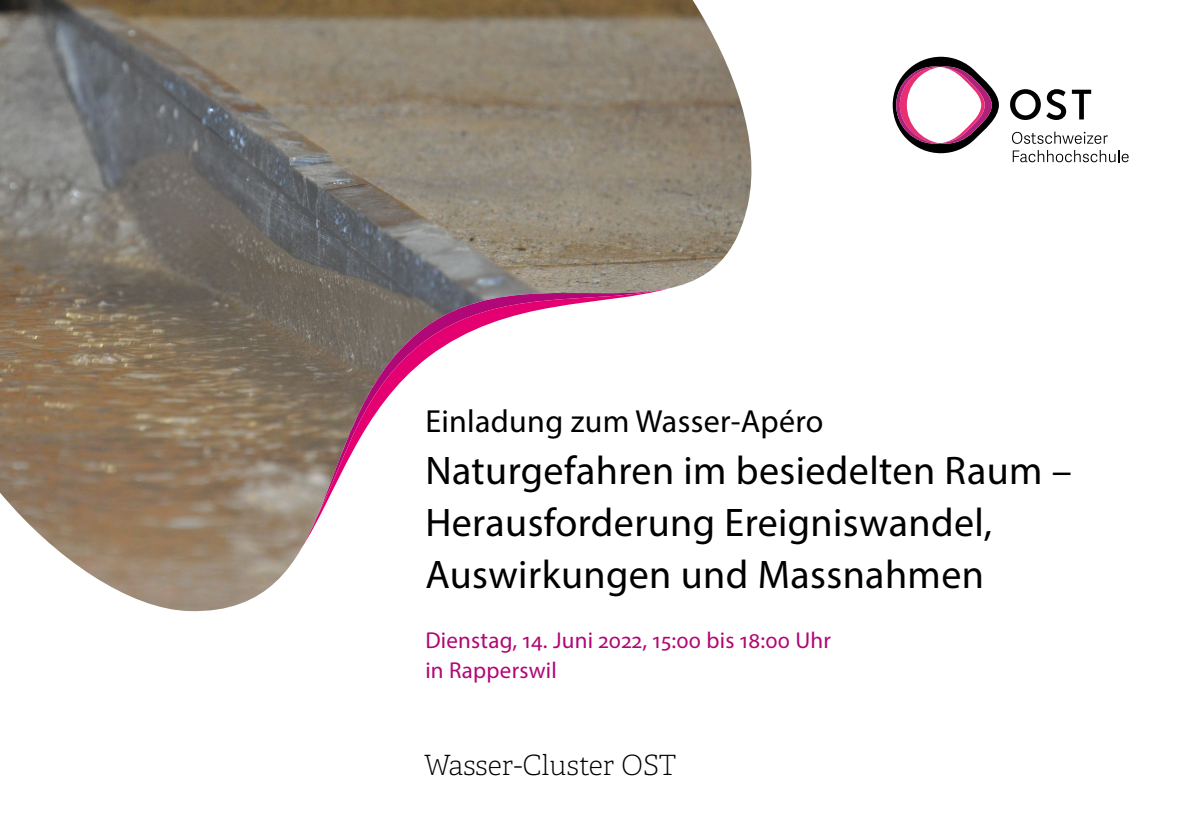
<style>
.page{position:relative;width:1191px;height:840px;background:#fff}
.page>*{position:absolute;margin:0;border:0;box-sizing:border-box;transform-origin:0 0}
.t1{font:40px/52px "Myriad Pro";letter-spacing:.01em;color:#000}
.t2{font:32px "Myriad Pro";letter-spacing:.01em;color:#000}
.t3{font:100 27.8px "Adelle";color:#000}
.t4{font:23px/30px "Myriad Pro";letter-spacing:.01em;color:#b20776}
</style>
<div class="page">
<svg style="left:1010px;top:89px;width:30px;height:31px"></svg>
<svg style="left:1046px;top:89px;width:20px;height:31px"></svg>
<svg style="left:1072px;top:90px;width:19px;height:29px"></svg>
<svg style="left:1012px;top:131px;width:95px;height:13px"></svg>
<svg style="left:1012px;top:150px;width:116px;height:12px"></svg>
<svg style="left:892px;top:57px;width:107px;height:96px"></svg>
<img style="left:0;top:0;width:752px;height:612px">
<svg style="left:317px;top:275px;width:340px;height:12px;background:#817f7a"></svg>
<svg style="left:302px;top:287px;width:367px;height:260px"></svg>
<p class="t2" style="left:425px;top:401px;width:399px">Einladung zum Wasser-Apéro</p>
<p class="t1" style="left:425px;top:443px;width:648px">Naturgefahren im besiedelten Raum –<br>Herausforderung Ereigniswandel,<br>Auswirkungen und Massnahmen</p>
<p class="t4" style="left:425px;top:624px;width:407px">Dienstag, 14. Juni 2022, 15:00 bis 18:00 Uhr in Rapperswil</p>
<p class="t3" style="left:424px;top:748px;width:253px">Wasser-Cluster OST</p>
</div>
